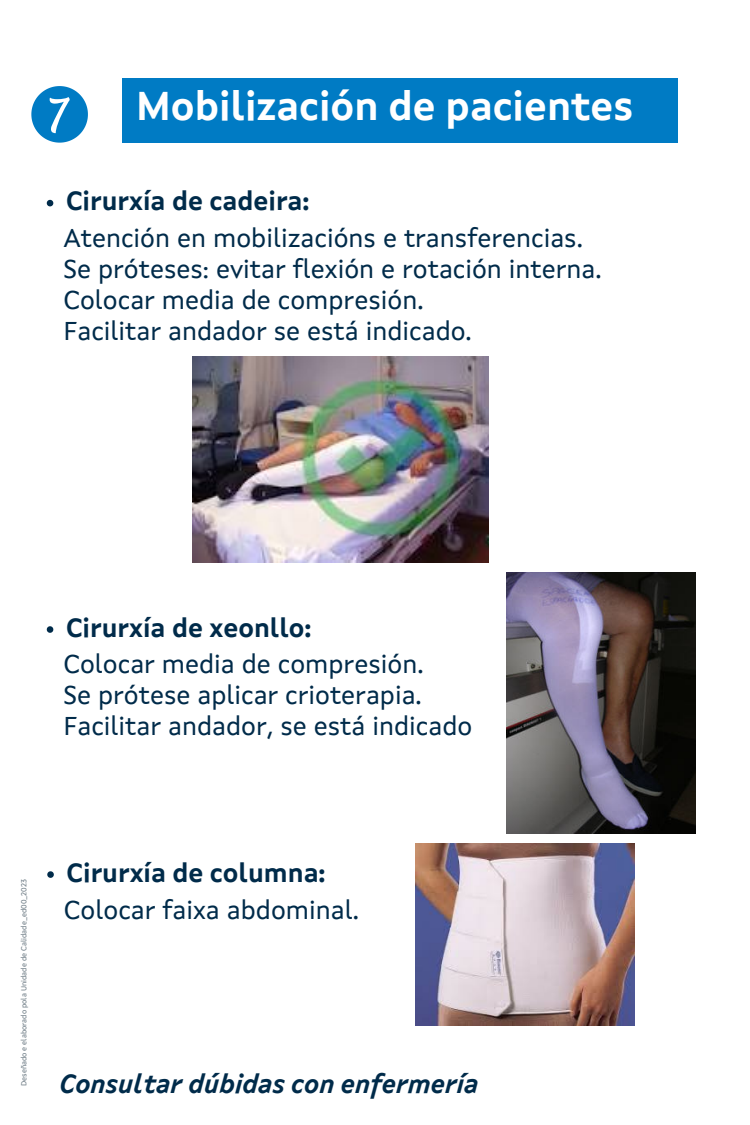
<style>
.page{position:relative;width:750px;height:1125px;background:#fff}
.page>*{position:absolute;margin:0;border:0;box-sizing:border-box;transform-origin:0 0}
.t1{font:700 40px "Xunta Sans";color:#fff}
.t2{font:26.25px "Xunta Sans";color:#002b4a}
.t3{font:700 26.25px "Xunta Sans";color:#002b4a}
.t4{font:italic 700 26.25px "Xunta Sans";color:#002b4a}
.t5{font:7.5px "Xunta Sans";color:#66757f}
</style>
<div class="page">
<div style="left:122px;top:78px;width:556px;height:65px;background:#007bc4"></div>
<svg style="left:31px;top:86px;width:57px;height:56px"></svg>
<img style="left:193px;top:356px;width:295px;height:206px">
<img style="left:506px;top:572px;width:190px;height:262px">
<img style="left:416px;top:843px;width:218px;height:183px">
<svg style="left:47px;top:200px;width:6px;height:6px"></svg>
<svg style="left:47px;top:626px;width:6px;height:7px"></svg>
<svg style="left:47px;top:871px;width:7px;height:7px"></svg>
<p class="t1" style="left:136px;top:90px;width:499px">Mobilización de pacientes</p>
<p class="t3" style="left:66px;top:190px;width:245px">Cirurxía de cadeira:</p>
<p class="t2" style="left:63px;top:227px;width:521px">Atención en mobilizacións e transferencias.</p>
<p class="t2" style="left:63px;top:258px;width:540px">Se próteses: evitar flexión e rotación interna.</p>
<p class="t2" style="left:63px;top:289px;width:362px">Colocar media de compresión.</p>
<p class="t2" style="left:63px;top:320px;width:410px">Facilitar andador se está indicado.</p>
<p class="t3" style="left:66px;top:617px;width:247px">Cirurxía de xeonllo:</p>
<p class="t2" style="left:63px;top:653px;width:362px">Colocar media de compresión.</p>
<p class="t2" style="left:63px;top:684px;width:360px">Se prótese aplicar crioterapia.</p>
<p class="t2" style="left:63px;top:715px;width:410px">Facilitar andador, se está indicado</p>
<p class="t5" style="left:21px;top:1086px;width:208px;rotate:-90deg">Deseñado e elaborado pola Unidade de Calidade_ed00_2023</p>
<p class="t3" style="left:67px;top:862px;width:261px">Cirurxía de columna:</p>
<p class="t2" style="left:64px;top:899px;width:296px">Colocar faixa abdominal.</p>
<p class="t4" style="left:60px;top:1073px;width:420px">Consultar dúbidas con enfermería</p>
</div>
